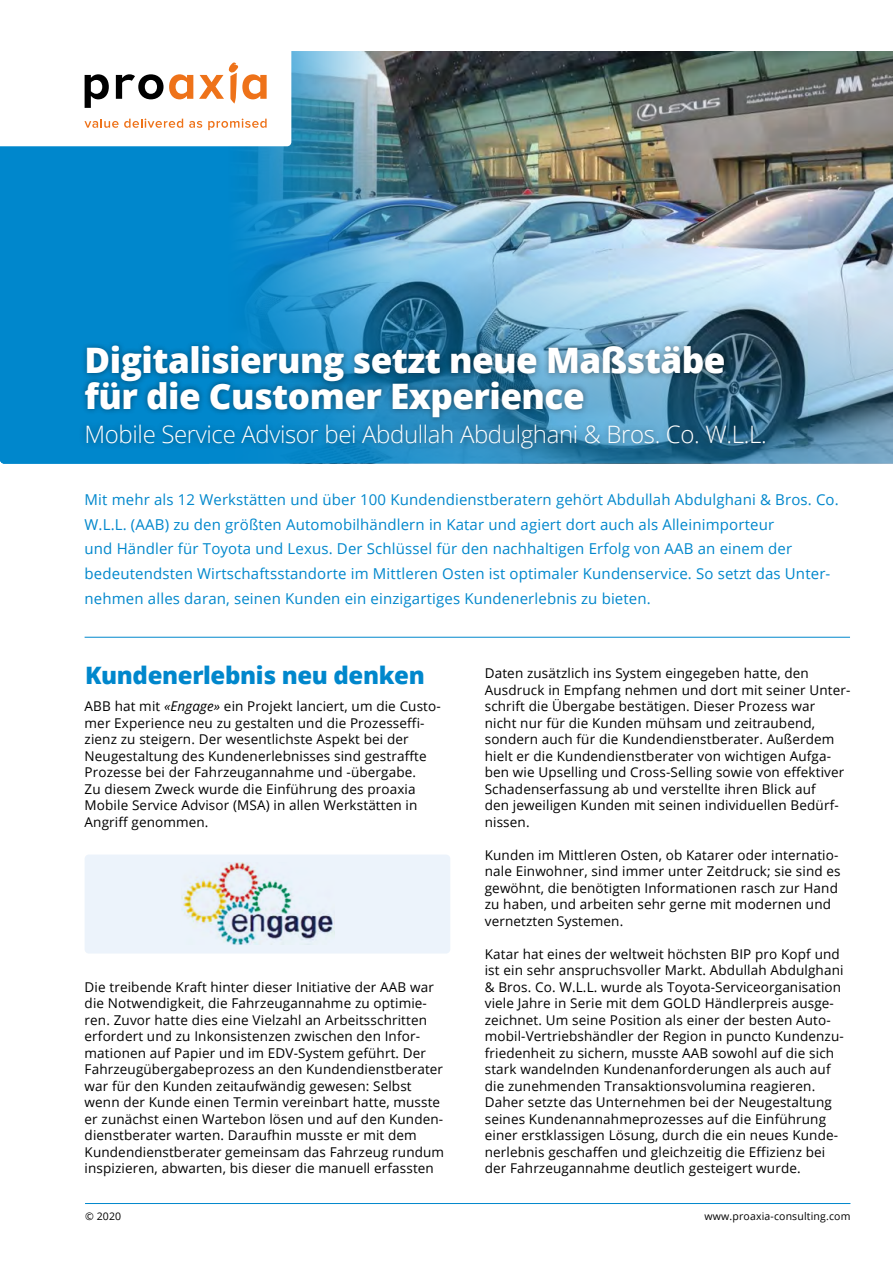
<style>
.page{position:relative;width:893px;height:1263px;background:#fff}
.page>*{position:absolute;margin:0;border:0;box-sizing:border-box;transform-origin:0 0}
.t1{font:800 35.1px/35.1px "Open Sans";letter-spacing:-.015em;color:#fff}
.t2{font:300 24px "Open Sans";letter-spacing:-.015em;color:#fff}
.t3{font:800 24px "Open Sans";letter-spacing:-.015em;color:#0087cc}
.t4{font:15px/24.8px "Open Sans";letter-spacing:.01em;color:#0087cc}
.t5{font:13.5px/16.5px "Open Sans";letter-spacing:.01em;color:#000}
.t6{font:10.5px "Open Sans";letter-spacing:.015em;color:#000}
.s1{font-style:italic}
</style>
<div class="page">
<img style="left:0;top:51px;width:893px;height:413px">
<hr style="left:85px;top:1203px;width:765px;height:1px;background:#0087cc">
<hr style="left:85px;top:637px;width:765px;height:1px;background:#0087cc">
<div style="left:85px;top:854px;width:365px;height:99px;background:#ecf3fb;border-radius:4px"></div>
<img style="left:181px;top:862px;width:154px;height:83px">
<svg style="left:0;top:51px;width:291px;height:95px"></svg>
<div style="left:79px;top:340px;width:651px;height:84px;background:#000;opacity:.45"></div>
<div style="left:79px;top:418px;width:693px;height:38px;background:#000;opacity:.45"></div>
<h1 class="t1" style="left:85px;top:341px;width:642px">Digitalisierung setzt neue Maßstäbe für die Customer Experience</h1>
<h2 class="t2" style="left:85px;top:418px;width:684px">Mobile Service Advisor bei Abdullah Abdulghani &amp; Bros. Co. W.L.L.</h2>
<p class="t4" style="left:85px;top:487px;width:756px">Mit mehr als 12 Werkstätten und über 100 Kundendienstberatern gehört Abdullah Abdulghani &amp; Bros. Co.<br>W.L.L. (AAB) zu den größten Automobilhändlern in Katar und agiert dort auch als Alleinimporteur<br>und Händler für Toyota und Lexus. Der Schlüssel für den nachhaltigen Erfolg von AAB an einem der bedeutendsten Wirtschaftsstandorte im Mittleren Osten ist optimaler Kundenservice. So setzt das Unter&shy;nehmen alles daran, seinen Kunden ein einzigartiges Kundenerlebnis zu bieten.</p>
<h2 class="t3" style="left:85px;top:657px;width:341px">Kundenerlebnis neu denken</h2>
<p class="t5" style="left:85px;top:698px;width:358px">ABB hat mit <span class="s1">«Engage»</span> ein Projekt lanciert, um die Custo&shy;mer Experience neu zu gestalten und die Prozesseffi&shy;zienz zu steigern. Der wesentlichste Aspekt bei der Neugestaltung des Kundenerlebnisses sind gestraffte Prozesse bei der Fahrzeugannahme und -übergabe.<br>Zu diesem Zweck wurde die Einführung des proaxia Mobile Service Advisor (MSA) in allen Werkstätten in Angriff genommen.</p>
<p class="t5" style="left:85px;top:978px;width:361px">Die treibende Kraft hinter dieser Initiative der AAB war die Notwendigkeit, die Fahrzeugannahme zu optimie&shy;ren. Zuvor hatte dies eine Vielzahl an Arbeitsschritten erfordert und zu Inkonsistenzen zwischen den Infor&shy;mationen auf Papier und im EDV-System geführt. Der Fahrzeugübergabeprozess an den Kundendienstberater war für den Kunden zeitaufwändig gewesen: Selbst wenn der Kunde einen Termin vereinbart hatte, musste er zunächst einen Wartebon lösen und auf den Kunden&shy;dienstberater warten. Daraufhin musste er mit dem Kundendienstberater gemeinsam das Fahrzeug rundum inspizieren, abwarten, bis dieser die manuell erfassten</p>
<p class="t5" style="left:485px;top:665px;width:367px">Daten zusätzlich ins System eingegeben hatte, den Ausdruck in Empfang nehmen und dort mit seiner Unter&shy;schrift die Übergabe bestätigen. Dieser Prozess war<br>nicht nur für die Kunden mühsam und zeitraubend, sondern auch für die Kundendienstberater. Außerdem hielt er die Kundendienstberater von wichtigen Aufga&shy;ben wie Upselling und Cross-Selling sowie von effektiver Schadenserfassung ab und verstellte ihren Blick auf<br>den jeweiligen Kunden mit seinen individuellen Bedürf&shy;nissen.</p>
<p class="t5" style="left:485px;top:846px;width:357px">Kunden im Mittleren Osten, ob Katarer oder internatio&shy;nale Einwohner, sind immer unter Zeitdruck; sie sind es gewöhnt, die benötigten Informationen rasch zur Hand zu haben, und arbeiten sehr gerne mit modernen und vernetzten Systemen.</p>
<p class="t5" style="left:485px;top:945px;width:361px">Katar hat eines der weltweit höchsten BIP pro Kopf und ist ein sehr anspruchsvoller Markt. Abdullah Abdulghani &amp; Bros. Co. W.L.L. wurde als Toyota-Serviceorganisation viele Jahre in Serie mit dem GOLD Händlerpreis ausge&shy;zeichnet. Um seine Position als einer der besten Auto&shy;mobil-Vertriebshändler der Region in puncto Kundenzu&shy;friedenheit zu sichern, musste AAB sowohl auf die sich stark wandelnden Kundenanforderungen als auch auf die zunehmenden Transaktionsvolumina reagieren.<br>Daher setzte das Unternehmen bei der Neugestaltung seines Kundenannahmeprozesses auf die Einführung einer erstklassigen Lösung, durch die ein neues Kunde&shy;nerlebnis geschaffen und gleichzeitig die Effizienz bei der Fahrzeugannahme deutlich gesteigert wurde.</p>
<p class="t6" style="left:85px;top:1209px;width:38px">© 2020</p>
<p class="t6" style="left:705px;top:1209px;width:147px">www.proaxia-consulting.com</p>
</div>
